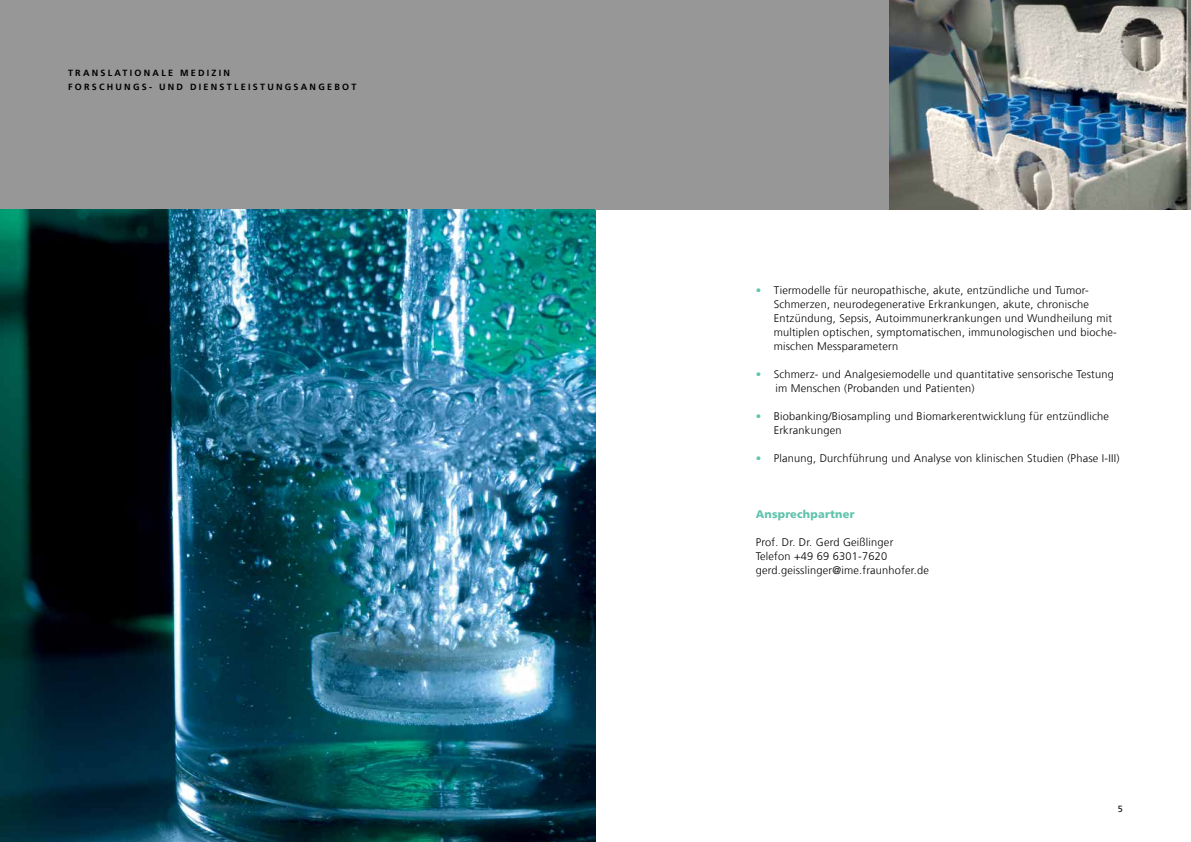
<style>
.page{position:relative;width:1191px;height:842px;background:#fff}
.page>*{position:absolute;margin:0;border:0;box-sizing:border-box;transform-origin:0 0}
.t1{font:300 11px/14px "Frutiger LT Com";letter-spacing:.02em;color:#000}
.t2{font:900 11px "Frutiger LT Com";letter-spacing:.02em;color:#60c3ad}
.t3{font:700 9px/14px "Frutiger LT Com";letter-spacing:.25em;color:#000}
.t4{font:9px "Frutiger LT Com";color:#000}
.s1{color:#60c3ad}
</style>
<div class="page">
<div style="left:0;top:0;width:595px;height:210px;background:#979797"></div>
<img style="left:0;top:210px;width:595px;height:632px">
<div style="left:595px;top:0;width:294px;height:210px;background:#979797"></div>
<img style="left:889px;top:0;width:302px;height:210px">
<p class="t3" style="left:68px;top:66px;width:290px">TRANSLATIONALE MEDIZIN<br>FORSCHUNGS- UND DIENSTLEISTUNGSANGEBOT</p>
<p class="t1" style="left:773px;top:283px;width:344px;text-indent:-18px"><span class="s1">•</span> Tiermodelle für neuropathische, akute, entzündliche und Tumor-Schmerzen, neurodegenerative Erkrankungen, akute, chronische Entzündung, Sepsis, Autoimmunerkrankungen und Wundheilung mit multiplen optischen, symptomatischen, immunologischen und bioche&shy;mischen Messparametern</p>
<p class="t1" style="left:775px;top:367px;width:340px;text-indent:-20px"><span class="s1">•</span> Schmerz- und Analgesiemodelle und quantitative sensorische Testung im Menschen (Probanden und Patienten)</p>
<p class="t1" style="left:773px;top:409px;width:337px;text-indent:-18px"><span class="s1">•</span> Biobanking/Biosampling und Biomarkerentwicklung für entzündliche<br>Erkrankungen</p>
<p class="t1" style="left:755px;top:451px;width:365px"><span class="s1">•</span> Planung, Durchführung und Analyse von klinischen Studien (Phase I-III)</p>
<p class="t2" style="left:755px;top:508px;width:100px">Ansprechpartner</p>
<p class="t1" style="left:755px;top:535px;width:175px">Prof. Dr. Dr. Gerd Geißlinger<br>Telefon +49 69 6301-7620 gerd.geisslinger@ime.fraunhofer.de</p>
<p class="t4" style="left:1118px;top:804px;width:7px">5</p>
</div>
